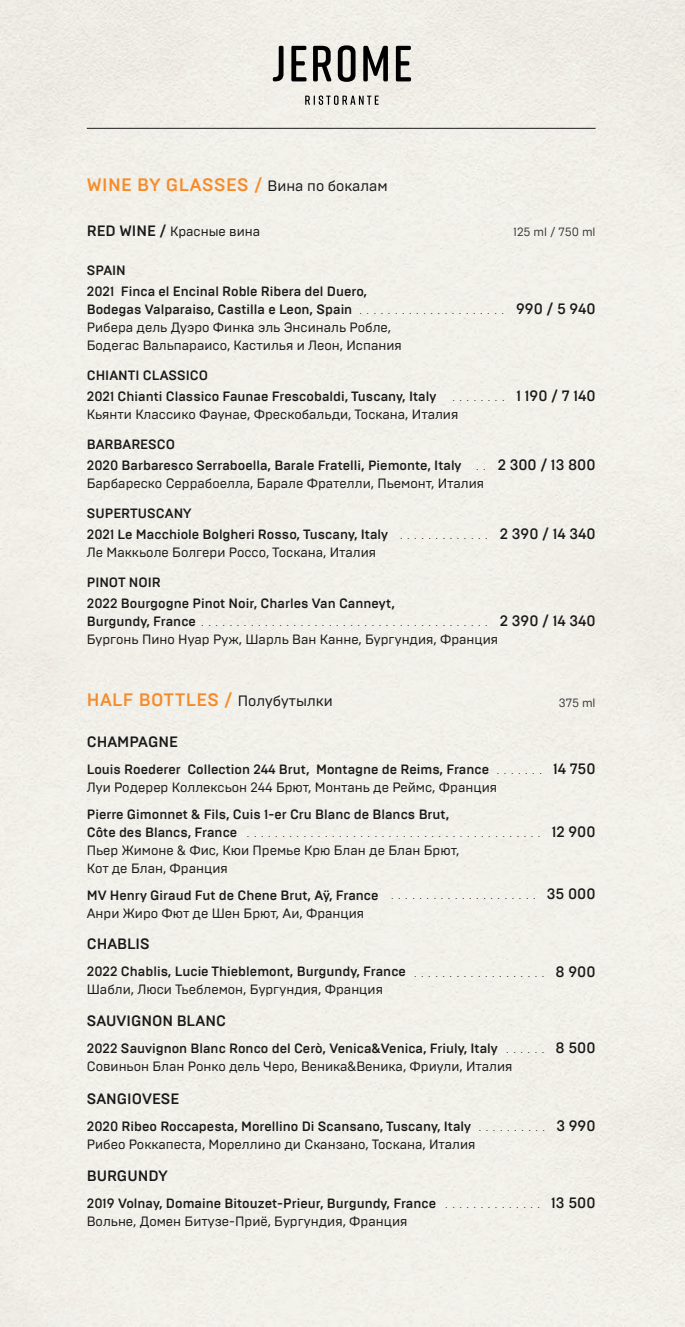
<style>
.page{position:relative;width:685px;height:1327px;background:#f1efe9}
.page>*{position:absolute;margin:0;border:0;box-sizing:border-box;transform-origin:0 0}
.t1{font:500 18px "Brutal Type";letter-spacing:.025em;color:#f68b29}
.t2{font:500 15px "Brutal Type";color:#191919}
.t3{font:500 13.5px/21px "Brutal Type";color:#191919}
.t4{font:13.5px/18px "Brutal Type";color:#191919}
.t5{font:12px "Brutal Type";color:#393939}
.t6{font:300 7.5px "Brutal Type";color:#191919;scale:2 1}
.s1{font-weight:400;font-size:15px;color:#191919}
.s2{font-weight:500;font-size:15px}
.s3{font-weight:300;font-size:7.5px}
.s4{font-size:15px}
.s5{font-weight:400}
</style>
<div class="page">
<svg style="left:273px;top:46px;width:10px;height:35px"></svg>
<svg style="left:291px;top:46px;width:15px;height:35px"></svg>
<svg style="left:313px;top:46px;width:18px;height:35px"></svg>
<svg style="left:338px;top:45px;width:17px;height:37px"></svg>
<svg style="left:363px;top:46px;width:25px;height:35px"></svg>
<svg style="left:396px;top:46px;width:15px;height:35px"></svg>
<svg style="left:305px;top:95px;width:73px;height:10px"></svg>
<hr style="left:87px;top:128px;width:508px;height:1px;background:#191919">
<h1 class="t1" style="left:87px;top:174px;width:302px">WINE BY GLASSES / <span class="s1">Вина по бокалам</span></h1>
<p class="t4" style="left:87px;top:222px;width:175px"><span class="s2">RED WINE /</span> Красные вина</p>
<p class="t3" style="left:87px;top:259px;width:282px">SPAIN<br>2021 Finca el Encinal Roble Ribera del Duero,</p>
<p class="t3" style="left:87px;top:298px;width:267px">Bodegas Valparaiso, Castilla e Leon, Spain</p>
<p class="t4" style="left:87px;top:318px;width:316px">Рибера дель Дуэро Финка эль Энсиналь Робле,<br>Бодегас Вальпараисо, Кастилья и Леон, Испания</p>
<p class="t3" style="left:87px;top:364px;width:351px">CHIANTI CLASSICO<br>2021 Chianti Classico Faunae Frescobaldi, Tuscany, Italy</p>
<p class="t4" style="left:87px;top:405px;width:373px">Кьянти Классико Фаунае, Фрескобальди, Тоскана, Италия</p>
<p class="t3" style="left:87px;top:433px;width:376px">BARBARESCO<br>2020 Barbaresco Serraboella, Barale Fratelli, Piemonte, Italy</p>
<p class="t4" style="left:87px;top:474px;width:399px">Барбареско Серрабоелла, Барале Фрателли, Пьемонт, Италия</p>
<p class="t3" style="left:87px;top:502px;width:303px">SUPERTUSCANY<br>2021 Le Macchiole Bolgheri Rosso, Tuscany, Italy</p>
<p class="t4" style="left:87px;top:543px;width:291px">Ле Маккьоле Болгери Россо, Тоскана, Италия</p>
<p class="t3" style="left:87px;top:571px;width:310px">PINOT NOIR<br>2022 Bourgogne Pinot Noir, Charles Van Canneyt,</p>
<p class="t3" style="left:87px;top:610px;width:111px">Burgundy, France</p>
<p class="t4" style="left:87px;top:630px;width:413px">Бургонь Пино Нуар Руж, Шарль Ван Канне, Бургундия, Франция</p>
<p class="t5" style="left:513px;top:224px;width:83px">125 ml / 750 ml</p>
<p class="t6" style="left:359px;top:306px;width:120px">. . . . . . . . . . . . . . . . . . . . . <span class="s2">990 / 5 940</span></p>
<p class="t2" style="left:452px;top:386px;width:145px"><span class="s3">. . . . . . . .</span> 1 190 / 7 140</p>
<p class="t2" style="left:475px;top:455px;width:121px"><span class="s3">. .</span> 2 300 / 13 800</p>
<p class="t6" style="left:400px;top:531px;width:99px">. . . . . . . . . . . . . <span class="s2">2 390 / 14 340</span></p>
<p class="t6" style="left:201px;top:618px;width:199px">. . . . . . . . . . . . . . . . . . . . . . . . . . . . . . . . . . . . . . . . . <span class="s2">2 390 / 14 340</span></p>
<h1 class="t1" style="left:87px;top:688px;width:247px">HALF BOTTLES / <span class="s1">Полубутылки</span></h1>
<p class="t2" style="left:87px;top:732px;width:93px">CHAMPAGNE</p>
<p class="t3" style="left:87px;top:759px;width:404px">Louis Roederer Collection 244 Brut, Montagne de Reims, France</p>
<p class="t4" style="left:87px;top:778px;width:412px">Луи Родерер Коллексьон 244 Брют, Монтань де Реймс, Франция</p>
<p class="t5" style="left:559px;top:695px;width:38px">375 ml</p>
<p class="t6" style="left:496px;top:767px;width:51px">. . . . . . . <span class="s2">14 750</span></p>
<p class="t3" style="left:87px;top:805px;width:364px;line-height:18px">Pierre Gimonnet &amp; Fils, Cuis 1-er Cru Blanc de Blancs Brut,<br>Côte des Blancs, France</p>
<p class="t4" style="left:87px;top:841px;width:374px">Пьер Жимоне &amp; Фис, Кюи Премье Крю Блан де Блан Брют,<br>Кот де Блан, Франция</p>
<p class="t6" style="left:246px;top:830px;width:176px">. . . . . . . . . . . . . . . . . . . . . . . . . . . . . . . . . . . . . . . . . . <span class="s2">12 900</span></p>
<p class="t3" style="left:87px;top:886px;width:510px;line-height:18px">MV Henry Giraud Fut de Chene Brut, Aÿ, France <span class="s3">. . . . . . . . . . . . . . . . . . . . .</span> <span class="s4">35 000<br></span><span class="s5">Анри Жиро Фют де Шен Брют, Аи, Франция</span></p>
<p class="t2" style="left:87px;top:935px;width:64px">СHABLIS</p>
<p class="t3" style="left:87px;top:961px;width:321px">2022 Chablis, Lucie Thieblemont, Burgundy, France</p>
<p class="t4" style="left:87px;top:980px;width:298px">Шабли, Люси Тьеблемон, Бургундия, Франция</p>
<p class="t2" style="left:87px;top:1011px;width:141px">SAUVIGNON BLANC</p>
<p class="t3" style="left:87px;top:1038px;width:412px">2022 Sauvignon Blanc Ronco del Cerò, Venica&amp;Venica, Friuly, Italy</p>
<p class="t4" style="left:87px;top:1057px;width:427px">Совиньон Блан Ронко дель Черо, Веника&amp;Веника, Фриули, Италия</p>
<p class="t6" style="left:414px;top:969px;width:92px">. . . . . . . . . . . . . . . . . . . <span class="s2">8 900</span></p>
<p class="t6" style="left:506px;top:1046px;width:46px">. . . . . . <span class="s2">8 500</span></p>
<p class="t2" style="left:87px;top:1089px;width:94px">SANGIOVESE</p>
<p class="t3" style="left:87px;top:1116px;width:386px">2020 Ribeo Roccapesta, Morellino Di Scansano, Tuscany, Italy</p>
<p class="t4" style="left:87px;top:1135px;width:390px">Рибео Роккапеста, Мореллино ди Сканзано, Тоскана, Италия</p>
<p class="t6" style="left:478px;top:1124px;width:60px">. . . . . . . . . . <span class="s2">3 990</span></p>
<p class="t2" style="left:87px;top:1166px;width:83px">BURGUNDY</p>
<p class="t3" style="left:87px;top:1192px;width:351px">2019 Volnay, Domaine Bitouzet-Prieur, Burgundy, France</p>
<p class="t4" style="left:87px;top:1211px;width:322px">Вольне, Домен Битузе-Приё, Бургундия, Франция</p>
<p class="t6" style="left:445px;top:1200px;width:77px">. . . . . . . . . . . . . . <span class="s2">13 500</span></p>
</div>
